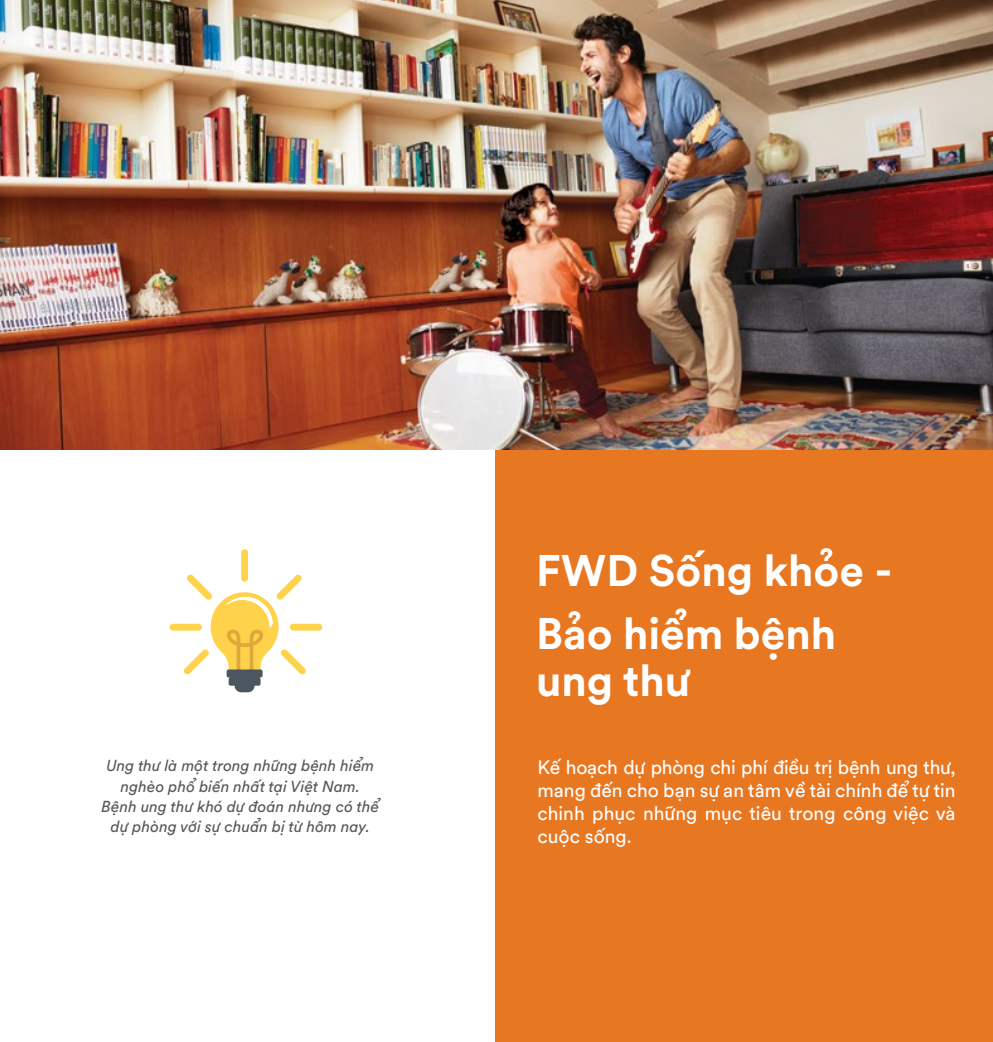
<style>
.page{position:relative;width:993px;height:1042px;background:#fff}
.page>*{position:absolute;margin:0;border:0;box-sizing:border-box;transform-origin:0 0}
.t1{font:700 43.75px/62.8px "FWD Circular Viet";color:#fff}
.t2{font:19.25px/23.1px "FWD Circular Viet";color:#fff;text-align:justify}
.t3{font:italic 15.75px/20.5px "FWD Circular Viet";color:#58585a;text-align:center}
</style>
<div class="page">
<div style="left:495px;top:439px;width:497px;height:603px;background:#e87722"></div>
<img style="left:0;top:0;width:992px;height:449px">
<div style="left:241px;top:549px;width:7px;height:33px;background:#ffd24c;border-radius:3px"></div>
<div style="left:290px;top:624px;width:32px;height:7px;background:#ffd24c;border-radius:3px"></div>
<div style="left:169px;top:624px;width:33px;height:7px;background:#ffd24c;border-radius:3px"></div>
<svg style="left:183px;top:574px;width:123px;height:118px"></svg>
<h1 class="t1" style="left:536px;top:534px;width:358px">FWD Sống khỏe -<br>Bảo hiểm bệnh</h1>
<h1 class="t1" style="left:536px;top:644px;width:156px">ung thư</h1>
<p class="t3" style="left:101px;top:754px;width:279px">Ung thư là một trong những bệnh hiểm nghèo phổ biến nhất tại Việt Nam.<br>Bệnh ung thư khó dự đoán nhưng có thể dự phòng với sự chuẩn bị từ hôm nay.</p>
<p class="t2" style="left:537px;top:754px;width:420px">Kế hoạch dự phòng chi phí điều trị bệnh ung thư, mang đến cho bạn sự an tâm về tài chính để tự tin chinh phục những mục tiêu trong công việc và cuộc sống.</p>
</div>
